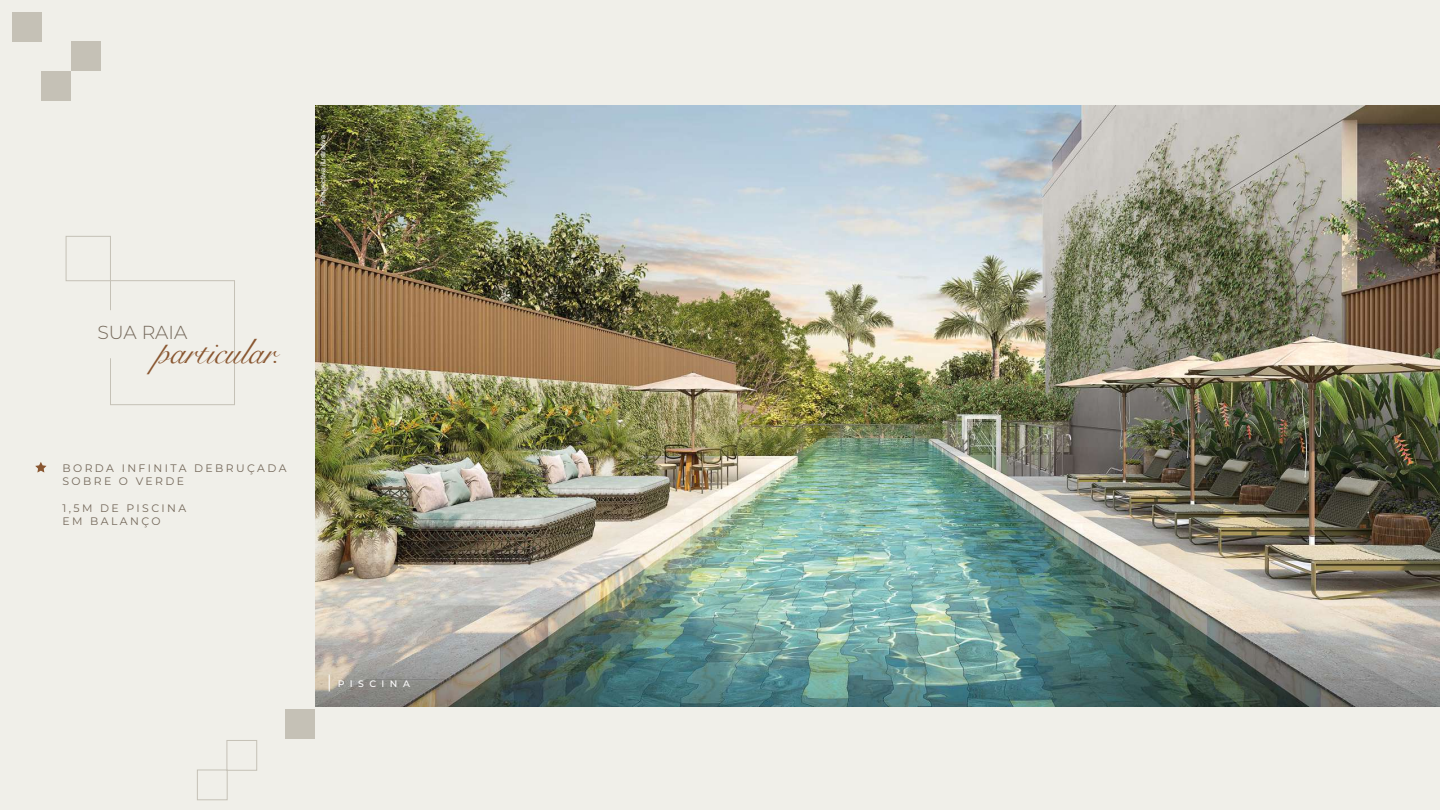
<style>
.page{position:relative;width:1440px;height:810px;background:#f0efe9}
.page>*{position:absolute;margin:0;border:0;box-sizing:border-box;transform-origin:0 0}
.t1{font:34.35px "Snell Roundhand";color:#895630}
.t2{font:300 18.83px "Montserrat";color:#75695b}
.t3{font:10.88px/13px "Montserrat";letter-spacing:.22em;color:#75695b}
.t4{font:500 9.38px "Montserrat";letter-spacing:.58em;color:#fff}
.t5{font:7.35px "Arial";color:#fff}
</style>
<div class="page">
<img style="left:315px;top:105px;width:1125px;height:601px">
<svg style="left:329px;top:675px;width:1px;height:17px"></svg>
<svg style="left:35px;top:462px;width:12px;height:11px"></svg>
<svg style="left:110px;top:280px;width:125px;height:125px"></svg>
<div style="left:66px;top:236px;width:45px;height:45px;border:1px solid #c5c1b6"></div>
<div style="left:227px;top:740px;width:30px;height:31px;border:1px solid #c5c1b6"></div>
<div style="left:285px;top:710px;width:30px;height:29px;background:#c5c1b6"></div>
<div style="left:197px;top:770px;width:30px;height:30px;border:1px solid #c5c1b6"></div>
<div style="left:42px;top:71px;width:29px;height:29px;background:#c5c1b6"></div>
<div style="left:12px;top:12px;width:30px;height:29px;background:#c5c1b6"></div>
<div style="left:71px;top:41px;width:30px;height:30px;background:#c5c1b6"></div>
<p class="t5" style="left:318px;top:206px;width:73px;rotate:-90deg">Perspectiva ilustrativa</p>
<h2 class="t2" style="left:98px;top:319px;width:91px">SUA RAIA</h2>
<h1 class="t1" style="left:156px;top:325px;width:126px">particular.</h1>
<p class="t3" style="left:63px;top:462px;width:225px">BORDA INFINITA DEBRUÇADA<br>SOBRE O VERDE</p>
<p class="t3" style="left:63px;top:501px;width:125px">1,5M DE PISCINA<br>EM BALANÇO</p>
<p class="t4" style="left:338px;top:677px;width:74px">PISCINA</p>
</div>
